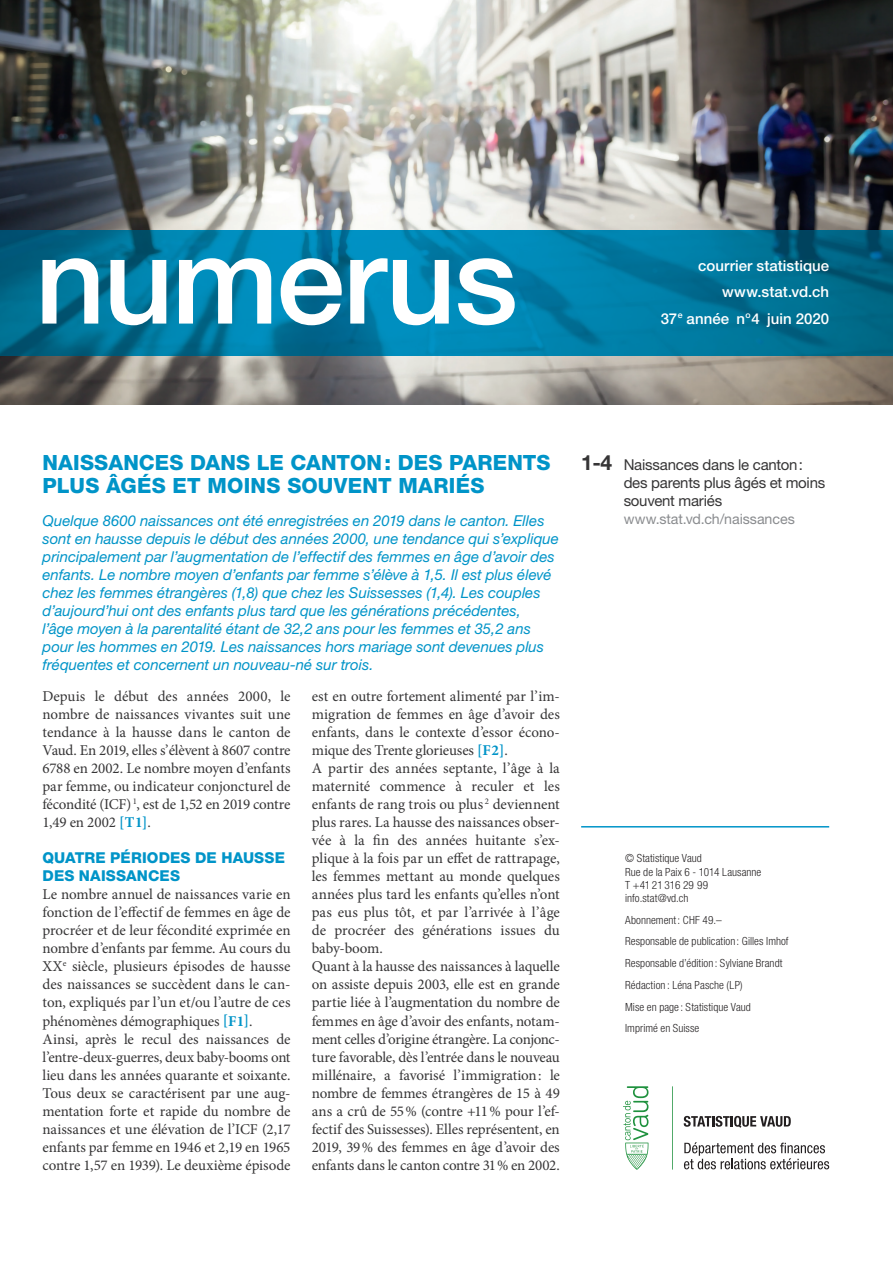
<style>
.page{position:relative;width:893px;height:1263px;background:#fff}
.page>*{position:absolute;margin:0;border:0;box-sizing:border-box;transform-origin:0 0}
.t1{font:500 123px "Helvetica Neue LT Pro";letter-spacing:-.015em;color:#fff}
.t2{font:800 21px/22.5px "Helvetica Neue LT Pro";letter-spacing:.01em;color:#0094c8}
.t3{font:15px/18px "Minion Pro";letter-spacing:-.005em;color:#363536}
.t4{font:italic 15px/18px "Helvetica Neue LT Pro";color:#0094c8}
.t5{font:15px/18px "Helvetica Neue LT Pro";letter-spacing:-.015em;color:#363536}
.t6{font:500 15px/26.5px "Helvetica Neue LT Pro";color:#fff;text-align:right}
.t7{font:800 15px/18px "Helvetica Neue LT Pro";letter-spacing:.01em;color:#0094c8}
.t8{font:14.25px "Helvetica Neue LT Pro";letter-spacing:-.005em;color:#8a8c8f}
.t9{font:300 condensed 11.25px/21.8px "Helvetica Neue LT Pro";letter-spacing:.005em;color:#282526}
.s1{font-weight:700;color:#0094c8}
.s2{font-weight:700;font-size:21px}
</style>
<div class="page">
<img style="left:0;top:0;width:893px;height:405px">
<svg style="left:0;top:230px;width:893px;height:126px;background:#00779f"></svg>
<svg style="left:684px;top:1116px;width:107px;height:12px"></svg>
<svg style="left:684px;top:1142px;width:145px;height:27px"></svg>
<svg style="left:623px;top:1086px;width:25px;height:84px"></svg>
<hr style="left:672px;top:1086px;width:1px;height:84px;background:#1f913e">
<hr style="left:581px;top:826px;width:248px;height:1px;background:#0094c8">
<h1 class="t1" style="left:35px;top:206px;width:484px">numerus</h1>
<p class="t6" style="left:661px;top:252px;width:170px">courrier statistique www.stat.vd.ch<br>37<sup>e</sup> année n<sup>o</sup>4 juin 2020</p>
<h2 class="t2" style="left:43px;top:452px;width:510px">NAISSANCES DANS LE CANTON: DES PARENTS<br>PLUS ÂGÉS ET MOINS SOUVENT MARIÉS</h2>
<p class="t4" style="left:43px;top:511px;width:518px">Quelque 8600 naissances ont été enregistrées en 2019 dans le canton. Elles sont en hausse depuis le début des années 2000, une tendance qui s’explique principalement par l’augmentation de l’effectif des femmes en âge d’avoir des enfants. Le nombre moyen d’enfants par femme s’élève à 1,5. Il est plus élevé chez les femmes étrangères (1,8) que chez les Suissesses (1,4). Les couples d’aujourd’hui ont des enfants plus tard que les générations précédentes,<br>l’âge moyen à la parentalité étant de 32,2 ans pour les femmes et 35,2 ans pour les hommes en 2019. Les naissances hors mariage sont devenues plus fréquentes et concernent un nouveau-né sur trois.</p>
<p class="t3" style="left:43px;top:688px;width:250px;text-align:justify">Depuis le début des années 2000, le nombre de naissances vivantes suit une tendance à la hausse dans le canton de Vaud. En 2019, elles s’élèvent à 8607 contre 6788 en 2002. Le nombre moyen d’enfants par femme, ou indicateur conjoncturel de fécondité (ICF) <sup>1</sup>, est de 1,52 en 2019 contre 1,49 en 2002 <span class="s1">[T1]</span>.</p>
<p class="t7" style="left:43px;top:849px;width:244px">QUATRE PÉRIODES DE HAUSSE<br>DES NAISSANCES</p>
<p class="t3" style="left:43px;top:886px;width:250px">Le nombre annuel de naissances varie en fonction de l’effectif de femmes en âge de procréer et de leur fécondité exprimée en nombre d’enfants par femme. Au cours du XX<sup>e</sup> siècle, plusieurs épisodes de hausse des naissances se succèdent dans le can&shy;ton, expliqués par l’un et/ou l’autre de ces phénomènes démographiques <span class="s1">[F1]</span>.<br>Ainsi, après le recul des naissances de l’entre-deux-guerres, deux baby-booms ont lieu dans les années quarante et soixante.<br>Tous deux se caractérisent par une aug&shy;mentation forte et rapide du nombre de naissances et une élévation de l’ICF (2,17 enfants par femme en 1946 et 2,19 en 1965 contre 1,57 en 1939). Le deuxième épisode</p>
<p class="t3" style="left:312px;top:688px;width:250px">est en outre fortement alimenté par l’im&shy;migration de femmes en âge d’avoir des enfants, dans le contexte d’essor écono&shy;mique des Trente glorieuses <span class="s1">[F2]</span>.<br>A partir des années septante, l’âge à la maternité commence à reculer et les enfants de rang trois ou plus <sup>2</sup> deviennent plus rares. La hausse des naissances obser&shy;vée à la fin des années huitante s’ex&shy;plique à la fois par un effet de rattrapage, les femmes mettant au monde quelques années plus tard les enfants qu’elles n’ont pas eus plus tôt, et par l’arrivée à l’âge de procréer des générations issues du baby-boom.<br>Quant à la hausse des naissances à laquelle on assiste depuis 2003, elle est en grande partie liée à l’augmentation du nombre de femmes en âge d’avoir des enfants, notam&shy;ment celles d’origine étrangère. La conjonc&shy;ture favorable, dès l’entrée dans le nouveau millénaire, a favorisé l’immigration: le nombre de femmes étrangères de 15 à 49 ans a crû de 55% (contre +11% pour l’ef&shy;fectif des Suissesses). Elles représentent, en 2019, 39% des femmes en âge d’avoir des enfants dans le canton contre 31% en 2002.</p>
<p class="t5" style="left:624px;top:456px;width:203px;text-indent:-43px"><span class="s2">1-4</span> Naissances dans le canton: des parents plus âgés et moins souvent mariés</p>
<p class="t8" style="left:624px;top:511px;width:173px">www.stat.vd.ch/naissances</p>
<p class="t9" style="left:625px;top:852px;width:138px;line-height:13.2px">© Statistique Vaud<br>Rue de la Paix 6 - 1014 Lausanne<br>T +41 21 316 29 99 info.stat@vd.ch</p>
<p class="t9" style="left:625px;top:909px;width:165px">Abonnement: CHF 49.–<br>Responsable de publication: Gilles Imhof<br>Responsable d’édition: Sylviane Brandt<br>Rédaction : Léna Pasche (LP)<br>Mise en page: Statistique Vaud<br>Imprimé en Suisse</p>
</div>
